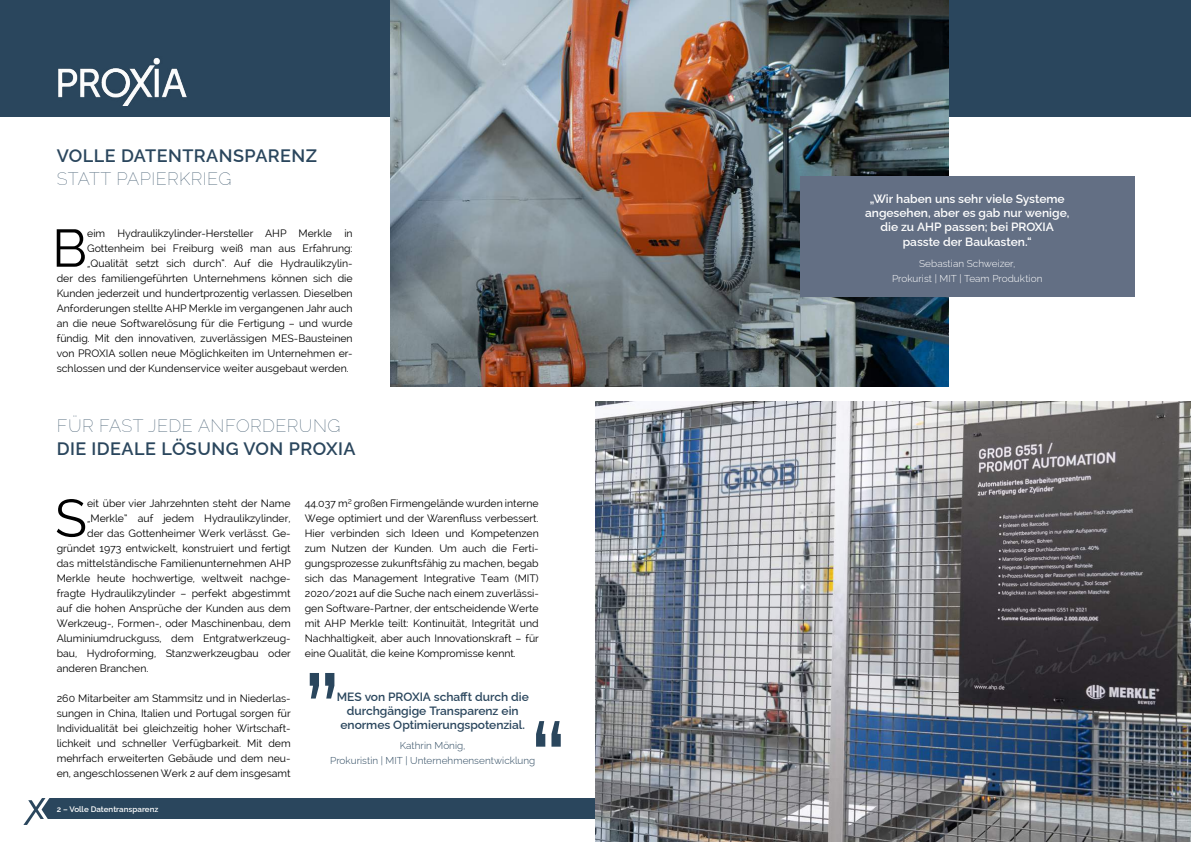
<style>
.page{position:relative;width:1191px;height:842px;background:#fff}
.page>*{position:absolute;margin:0;border:0;box-sizing:border-box;transform-origin:0 0}
.t1{font:52.8px "Raleway";color:#000}
.t2{font:600 18px "Raleway";letter-spacing:.025em;color:#2a465d}
.t3{font:100 18px "Raleway";letter-spacing:.025em;color:#2a465d}
.t4{font:600 12px/14.3px "Raleway";color:#fff;text-align:center}
.t5{font:600 12px/14px "Raleway";letter-spacing:-.005em;color:#2a465d;text-align:center}
.t6{font:10.5px/15px "Raleway";color:#000;text-align:justify}
.t7{font:100 10px/15px "Raleway";letter-spacing:.005em;color:#2a465d;text-align:center}
.t8{font:100 10px/15px "Raleway";letter-spacing:.005em;color:#fff;text-align:center}
.t9{font:600 8px "Raleway";color:#fff}
</style>
<div class="page">
<svg style="left:23px;top:798px;width:27px;height:27px"></svg>
<div style="left:50px;top:798px;width:545px;height:21px;background:#2a465d"></div>
<div style="left:0;top:0;width:1191px;height:117px;background:#2a465d"></div>
<img style="left:58px;top:57px;width:129px;height:48px">
<img style="left:391px;top:0;width:557px;height:387px">
<img style="left:595px;top:402px;width:596px;height:440px">
<svg style="left:310px;top:673px;width:24px;height:25px"></svg>
<svg style="left:536px;top:721px;width:25px;height:26px"></svg>
<div style="left:800px;top:177px;width:334px;height:120px;background:#636f84"></div>
<h2 class="t2" style="left:57px;top:141px;width:262px">VOLLE DATENTRANSPARENZ</h2>
<h2 class="t3" style="left:57px;top:164px;width:176px">STATT PAPIERKRIEG</h2>
<h1 class="t1" style="left:52px;top:217px;width:37px">B</h1>
<p class="t6" style="left:87px;top:225px;width:267px">eim Hydraulikzylinder-Hersteller AHP Merkle in</p>
<p class="t6" style="left:87px;top:240px;width:267px">Gottenheim bei Freiburg weiß man aus Erfahrung:</p>
<p class="t6" style="left:87px;top:255px;width:267px">„Qualität setzt sich durch“. Auf die Hydraulikzylin-</p>
<p class="t6" style="left:57px;top:270px;width:297px">der des familiengeführten Unternehmens können sich die</p>
<p class="t6" style="left:57px;top:285px;width:297px">Kunden jederzeit und hundertprozentig verlassen. Dieselben</p>
<p class="t6" style="left:57px;top:300px;width:297px">Anforderungen stellte AHP Merkle im vergangenen Jahr auch</p>
<p class="t6" style="left:57px;top:315px;width:297px">an die neue Softwarelösung für die Fertigung – und wurde</p>
<p class="t6" style="left:57px;top:331px;width:297px">fündig. Mit den innovativen, zuverlässigen MES-Bausteinen</p>
<p class="t6" style="left:57px;top:346px;width:297px">von PROXIA sollen neue Möglichkeiten im Unternehmen er-</p>
<p class="t6" style="left:57px;top:361px;width:294px">schlossen und der Kundenservice weiter ausgebaut werden.</p>
<h2 class="t3" style="left:57px;top:411px;width:285px">FÜR FAST JEDE ANFORDERUNG</h2>
<h2 class="t2" style="left:57px;top:434px;width:300px">DIE IDEALE LÖSUNG VON PROXIA</h2>
<h1 class="t1" style="left:55px;top:487px;width:34px">S</h1>
<p class="t6" style="left:87px;top:495px;width:205px">eit über vier Jahrzehnten steht der Name</p>
<p class="t6" style="left:87px;top:510px;width:205px">„Merkle“ auf jedem Hydraulikzylinder,</p>
<p class="t6" style="left:87px;top:525px;width:205px">der das Gottenheimer Werk verlässt. Ge-</p>
<p class="t6" style="left:57px;top:540px;width:235px">gründet 1973 entwickelt, konstruiert und fertigt</p>
<p class="t6" style="left:57px;top:555px;width:236px">das mittelständische Familienunternehmen AHP</p>
<p class="t6" style="left:57px;top:570px;width:235px">Merkle heute hochwertige, weltweit nachge-</p>
<p class="t6" style="left:57px;top:585px;width:235px">fragte Hydraulikzylinder – perfekt abgestimmt</p>
<p class="t6" style="left:57px;top:601px;width:235px">auf die hohen Ansprüche der Kunden aus dem</p>
<p class="t6" style="left:57px;top:616px;width:235px">Werkzeug-, Formen-, oder Maschinenbau, dem</p>
<p class="t6" style="left:57px;top:631px;width:235px">Aluminiumdruckguss, dem Entgratwerkzeug-</p>
<p class="t6" style="left:57px;top:646px;width:236px">bau, Hydroforming, Stanzwerkzeugbau oder</p>
<p class="t6" style="left:57px;top:661px;width:93px">anderen Branchen.</p>
<p class="t6" style="left:57px;top:691px;width:236px">260 Mitarbeiter am Stammsitz und in Niederlas&shy;sungen in China, Italien und Portugal sorgen für Individualität bei gleichzeitig hoher Wirtschaft&shy;lichkeit und schneller Verfügbarkeit. Mit dem mehrfach erweiterten Gebäude und dem neu&shy;en, angeschlossenen Werk 2 auf dem insgesamt</p>
<p class="t9" style="left:57px;top:802px;width:103px">2 – Volle Datentransparenz</p>
<p class="t6" style="left:305px;top:496px;width:236px">44.037 m² großen Firmengelände wurden interne Wege optimiert und der Warenfluss verbessert.<br>Hier verbinden sich Ideen und Kompetenzen zum Nutzen der Kunden. Um auch die Ferti&shy;gungsprozesse zukunftsfähig zu machen, begab sich das Management Integrative Team (MIT)<br>2020/2021 auf die Suche nach einem zuverlässi&shy;gen Software-Partner, der entscheidende Werte mit AHP Merkle teilt: Kontinuität, Integrität und Nachhaltigkeit, aber auch Innovationskraft – für eine Qualität, die keine Kompromisse kennt.</p>
<p class="t5" style="left:337px;top:688px;width:194px">MES von PROXIA schafft durch die durchgängige Transparenz ein enormes Optimierungspotenzial.</p>
<p class="t7" style="left:330px;top:737px;width:207px">Kathrin Mönig,<br>Prokuristin | MIT | Unternehmensentwicklung</p>
<p class="t4" style="left:865px;top:190px;width:206px">„Wir haben uns sehr viele Systeme angesehen, aber es gab nur wenige, die zu AHP passen; bei PROXIA passte der Baukasten.“</p>
<p class="t8" style="left:892px;top:255px;width:152px">Sebastian Schweizer,<br>Prokurist | MIT | Team Produktion</p>
</div>
